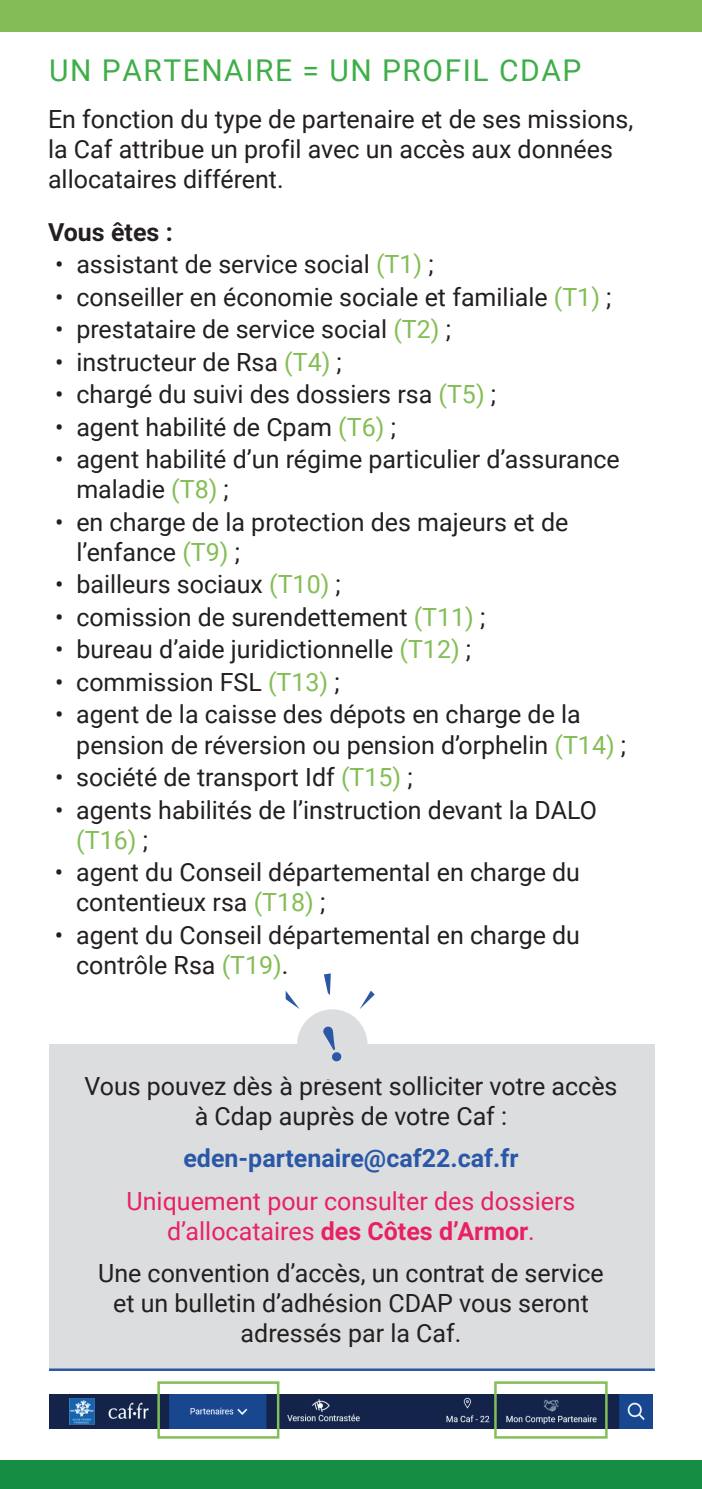
<style>
.page{position:relative;width:702px;height:1489px;background:#fff}
.page>*{position:absolute;margin:0;border:0;box-sizing:border-box;transform-origin:0 0}
.t1{font:30px "Roboto";letter-spacing:.05em;color:#3fae49}
.t2{font:25px/30px "Roboto";color:#231f20}
.t3{font:25px/30px "Roboto";color:#e82163;text-align:center}
.t4{font:700 25px "Roboto";color:#2a58a7}
.t5{font:700 25px "Roboto";color:#231f20}
.s1{color:#84be57}
.s2{font-weight:700}
</style>
<div class="page">
<div style="left:0;top:0;width:702px;height:32px;background:#84bd57"></div>
<div style="left:0;top:1460px;width:702px;height:28px;background:#158e44"></div>
<img style="left:49px;top:1393px;width:603px;height:35px">
<div style="left:157px;top:1381px;width:122px;height:57px;border:2px solid #84be57"></div>
<div style="left:494px;top:1381px;width:113px;height:57px;border:2px solid #84be57"></div>
<div style="left:49px;top:1043px;width:605px;height:325px;background:#dcdddf"></div>
<div style="left:297px;top:1009px;width:70px;height:70px;background:#dcdddf;border-radius:50%"></div>
<svg style="left:323px;top:1026px;width:18px;height:35px"></svg>
<svg style="left:286px;top:991px;width:14px;height:18px"></svg>
<svg style="left:324px;top:973px;width:7px;height:22px"></svg>
<svg style="left:359px;top:990px;width:15px;height:19px"></svg>
<hr style="left:49px;top:1368px;width:605px;height:2px;background:#2a58a7">
<p class="t1" style="left:49px;top:49px;width:533px">UN PARTENAIRE = UN PROFIL CDAP</p>
<p class="t2" style="left:48px;top:103px;width:586px">En fonction du type de partenaire et de ses missions, la Caf attribue un profil avec un accès aux données allocataires différent.</p>
<p class="t5" style="left:48px;top:214px;width:126px">Vous êtes :</p>
<p class="t2" style="left:55px;top:248px;width:380px">• assistant de service social <span class="s1">(T1)</span> ;</p>
<p class="t2" style="left:55px;top:281px;width:558px">• conseiller en économie sociale et familiale <span class="s1">(T1)</span> ;</p>
<p class="t2" style="left:55px;top:313px;width:397px">• prestataire de service social <span class="s1">(T2)</span> ;</p>
<p class="t2" style="left:55px;top:346px;width:288px">• instructeur de Rsa <span class="s1">(T4)</span> ;</p>
<p class="t2" style="left:55px;top:378px;width:442px">• chargé du suivi des dossiers rsa <span class="s1">(T5)</span> ;</p>
<p class="t2" style="left:55px;top:411px;width:342px">• agent habilité de Cpam <span class="s1">(T6)</span> ;</p>
<p class="t2" style="left:76px;top:443px;width:545px;text-indent:-21px">• agent habilité d’un régime particulier d’assurance maladie <span class="s1">(T8)</span> ;</p>
<p class="t2" style="left:76px;top:506px;width:493px;text-indent:-21px">• en charge de la protection des majeurs et de l’enfance <span class="s1">(T9)</span> ;</p>
<p class="t2" style="left:55px;top:568px;width:287px">• bailleurs sociaux <span class="s1">(T10)</span> ;</p>
<p class="t2" style="left:55px;top:601px;width:432px">• comission de surendettement <span class="s1">(T11)</span> ;</p>
<p class="t2" style="left:55px;top:633px;width:417px">• bureau d’aide juridictionnelle <span class="s1">(T12)</span> ;</p>
<p class="t2" style="left:55px;top:666px;width:286px">• commission FSL <span class="s1">(T13)</span> ;</p>
<p class="t2" style="left:76px;top:698px;width:551px;text-indent:-21px">• agent de la caisse des dépots en charge de la pension de réversion ou pension d’orphelin <span class="s1">(T14)</span> ;</p>
<p class="t2" style="left:55px;top:761px;width:359px">• société de transport Idf <span class="s1">(T15)</span> ;</p>
<p class="t2" style="left:76px;top:793px;width:522px;text-indent:-21px">• agents habilités de l’instruction devant la DALO <span class="s1">(T16)</span> ;</p>
<p class="t2" style="left:76px;top:856px;width:505px;text-indent:-21px">• agent du Conseil départemental en charge du contentieux rsa <span class="s1">(T18)</span> ;</p>
<p class="t2" style="left:76px;top:918px;width:505px;text-indent:-21px">• agent du Conseil départemental en charge du contrôle Rsa <span class="s1">(T19)</span>.</p>
<p class="t2" style="left:84px;top:1069px;width:534px;text-align:center">Vous pouvez dès à présent solliciter votre accès à Cdap auprès de votre Caf :</p>
<p class="t4" style="left:183px;top:1140px;width:336px">eden-partenaire@caf22.caf.fr</p>
<p class="t3" style="left:127px;top:1184px;width:450px">Uniquement pour consulter des dossiers d’allocataires <span class="s2">des Côtes d’Armor</span>.</p>
<p class="t2" style="left:98px;top:1257px;width:507px;text-align:center">Une convention d’accès, un contrat de service et un bulletin d’adhésion CDAP vous seront adressés par la Caf.</p>
</div>
